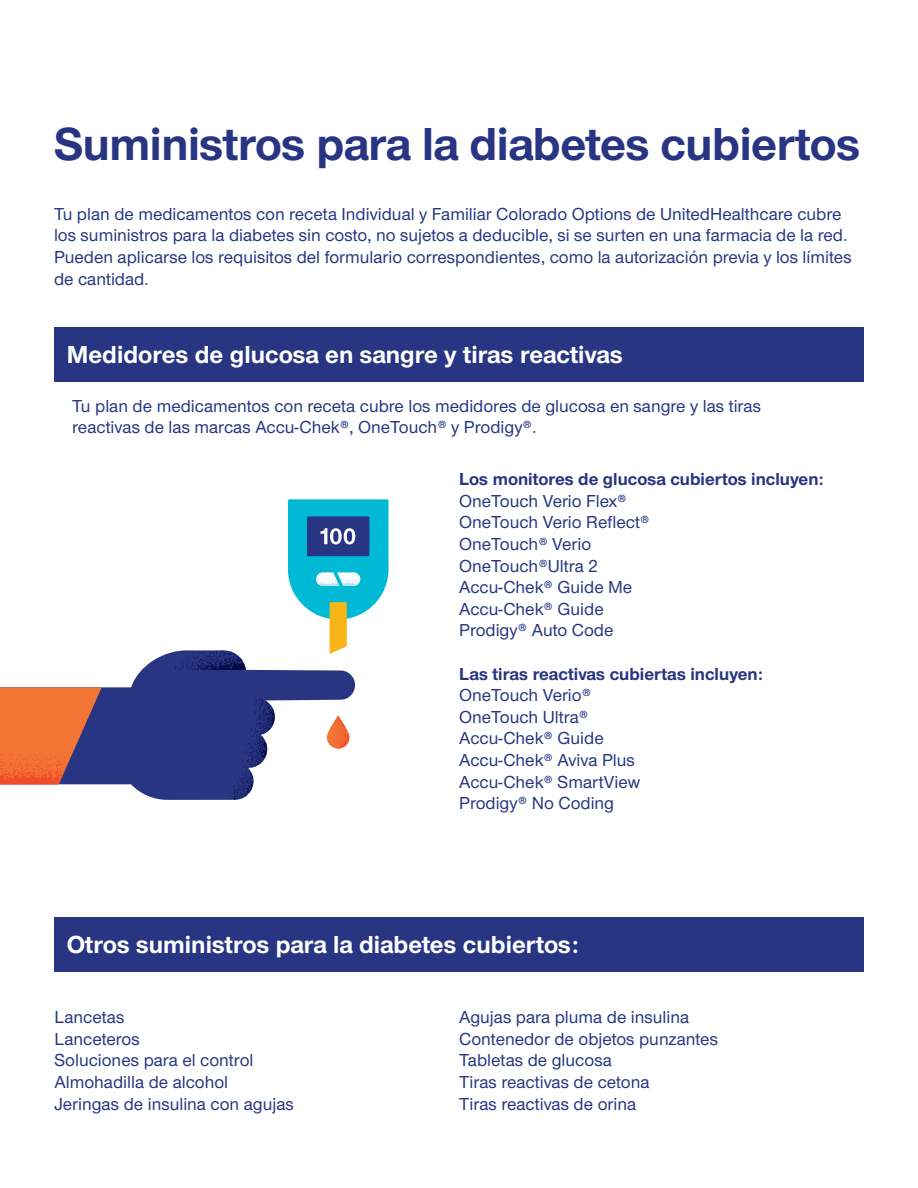
<style>
.page{position:relative;width:918px;height:1188px;background:#fff}
.page>*{position:absolute;margin:0;border:0;box-sizing:border-box;transform-origin:0 0}
.Основной_текст__2{font:700 48px "UHC Sans";letter-spacing:-.01em;color:#283582}
.Основной_текст__2-2{font:700 25.5px "UHC Sans";color:#fff}
.Основной_текст__2-3{font:500 18px/21.6px "UHC Sans";color:#283582}
.Основной_текст__2-4{font:700 18px "UHC Sans";color:#283582}
</style>
<div class="page">
<div style="left:54px;top:327px;width:810px;height:55px;background:#283582"></div>
<div style="left:54px;top:918px;width:810px;height:54px;background:#283582"></div>
<svg style="left:288px;top:499px;width:101px;height:151px"></svg>
<svg style="left:0;top:650px;width:355px;height:150px;fill:#283582"></svg>
<svg style="left:175px;top:650px;width:71px;height:20px"></svg>
<svg style="left:228px;top:698px;width:47px;height:102px"></svg>
<svg style="left:0;top:687px;width:102px;height:97px;background:#c86444"></svg>
<p class="Основной_текст__2" style="left:54px;top:111px;width:808px">Suministros para la diabetes cubiertos</p>
<p class="Основной_текст__2-3" style="left:54px;top:202px;width:799px">Tu plan de medicamentos con receta Individual y Familiar Colorado Options de UnitedHealthcare cubre los suministros para la diabetes sin costo, no sujetos a deducible, si se surten en una farmacia de la red.<br>Pueden aplicarse los requisitos del formulario correspondientes, como la autorización previa y los límites de cantidad.</p>
<p class="Основной_текст__2-2" style="left:67px;top:337px;width:558px">Medidores de glucosa en sangre y tiras reactivas</p>
<p class="Основной_текст__2-3" style="left:72px;top:394px;width:690px">Tu plan de medicamentos con receta cubre los medidores de glucosa en sangre y las tiras reactivas de las marcas Accu-Chek®, OneTouch® y Prodigy®.</p>
<p class="Основной_текст__2-4" style="left:459px;top:467px;width:366px">Los monitores de glucosa cubiertos incluyen:</p>
<p class="Основной_текст__2-3" style="left:459px;top:489px;width:169px">OneTouch Verio Flex®</p>
<p class="Основной_текст__2-3" style="left:459px;top:511px;width:192px">OneTouch Verio Reflect®</p>
<p class="Основной_текст__2-3" style="left:459px;top:533px;width:133px">OneTouch® Verio</p>
<p class="Основной_текст__2-3" style="left:459px;top:554px;width:140px">OneTouch®Ultra 2</p>
<p class="Основной_текст__2-3" style="left:459px;top:576px;width:175px">Accu-Chek® Guide Me</p>
<p class="Основной_текст__2-3" style="left:459px;top:597px;width:146px">Accu-Chek® Guide</p>
<p class="Основной_текст__2-3" style="left:459px;top:619px;width:156px">Prodigy® Auto Code</p>
<p class="Основной_текст__2-4" style="left:459px;top:662px;width:305px">Las tiras reactivas cubiertas incluyen:</p>
<p class="Основной_текст__2-3" style="left:459px;top:684px;width:133px">OneTouch Verio®</p>
<p class="Основной_текст__2-3" style="left:459px;top:705px;width:131px">OneTouch Ultra®</p>
<p class="Основной_текст__2-3" style="left:459px;top:727px;width:146px">Accu-Chek® Guide</p>
<p class="Основной_текст__2-3" style="left:459px;top:749px;width:177px">Accu-Chek® Aviva Plus</p>
<p class="Основной_текст__2-3" style="left:459px;top:770px;width:182px">Accu-Chek® SmartView</p>
<p class="Основной_текст__2-3" style="left:459px;top:792px;width:157px">Prodigy® No Coding</p>
<p class="Основной_текст__2-2" style="left:67px;top:928px;width:514px">Otros suministros para la diabetes cubiertos:</p>
<p class="Основной_текст__2-3" style="left:54px;top:1006px;width:71px">Lancetas</p>
<p class="Основной_текст__2-3" style="left:54px;top:1027px;width:87px">Lanceteros</p>
<p class="Основной_текст__2-3" style="left:54px;top:1049px;width:201px">Soluciones para el control</p>
<p class="Основной_текст__2-3" style="left:54px;top:1070px;width:175px">Almohadilla de alcohol</p>
<p class="Основной_текст__2-3" style="left:54px;top:1092px;width:241px">Jeringas de insulina con agujas</p>
<p class="Основной_текст__2-3" style="left:459px;top:1006px;width:232px">Agujas para pluma de insulina</p>
<p class="Основной_текст__2-3" style="left:459px;top:1027px;width:260px">Contenedor de objetos punzantes</p>
<p class="Основной_текст__2-3" style="left:459px;top:1049px;width:154px">Tabletas de glucosa</p>
<p class="Основной_текст__2-3" style="left:459px;top:1070px;width:192px">Tiras reactivas de cetona</p>
<p class="Основной_текст__2-3" style="left:459px;top:1092px;width:178px">Tiras reactivas de orina</p>
</div>
